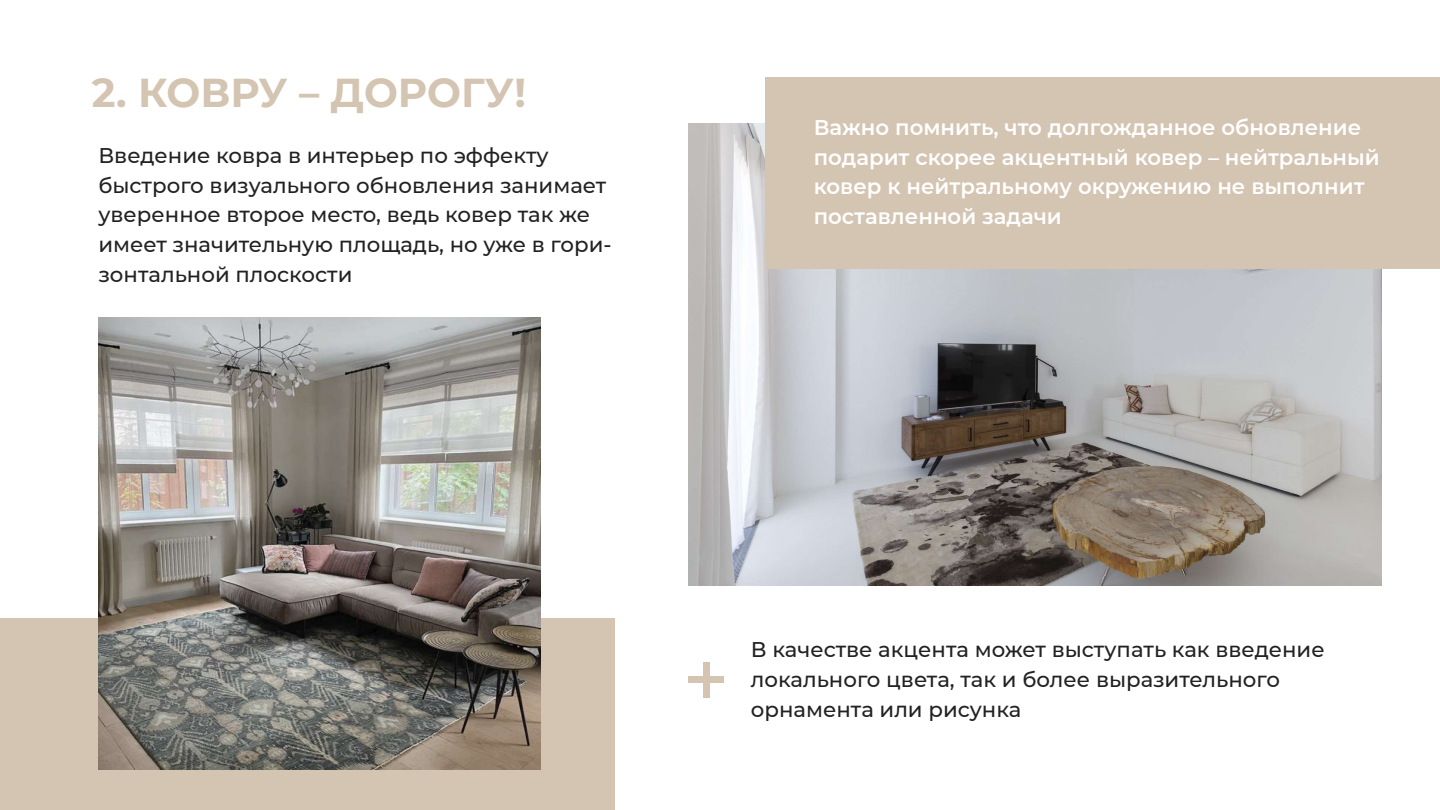
<style>
.page{position:relative;width:1440px;height:810px;background:#fff}
.page>*{position:absolute;margin:0;border:0;box-sizing:border-box;transform-origin:0 0}
.t1{font:700 40.28px "Montserrat";color:#d4c4b2}
.t2{font:500 21.23px/29.8px "Montserrat";color:#222}
.t3{font:600 21.23px/29.8px "Montserrat";color:#fff}
</style>
<div class="page">
<img style="left:689px;top:123px;width:693px;height:462px">
<div style="left:689px;top:677px;width:35px;height:6px;background:#d5c4b2"></div>
<div style="left:703px;top:662px;width:7px;height:35px;background:#d5c4b2"></div>
<div style="left:766px;top:78px;width:674px;height:191px;background:#d4c4b2"></div>
<div style="left:0;top:619px;width:615px;height:191px;background:#d4c4b2"></div>
<img style="left:98px;top:318px;width:442px;height:451px">
<h1 class="t1" style="left:92px;top:64px;width:436px">2. КОВРУ – ДОРОГУ!</h1>
<p class="t2" style="left:98px;top:140px;width:515px">Введение ковра в интерьер по эффекту быстрого визуального обновления занимает уверенное второе место, ведь ковер так же имеет значительную площадь, но уже в гори&shy;зонтальной плоскости</p>
<p class="t3" style="left:814px;top:112px;width:568px">Важно помнить, что долгожданное обновление подарит скорее акцентный ковер – нейтральный ковер к нейтральному окружению не выполнит поставленной задачи</p>
<p class="t2" style="left:751px;top:634px;width:575px">В качестве акцента может выступать как введение локального цвета, так и более выразительного орнамента или рисунка</p>
</div>
